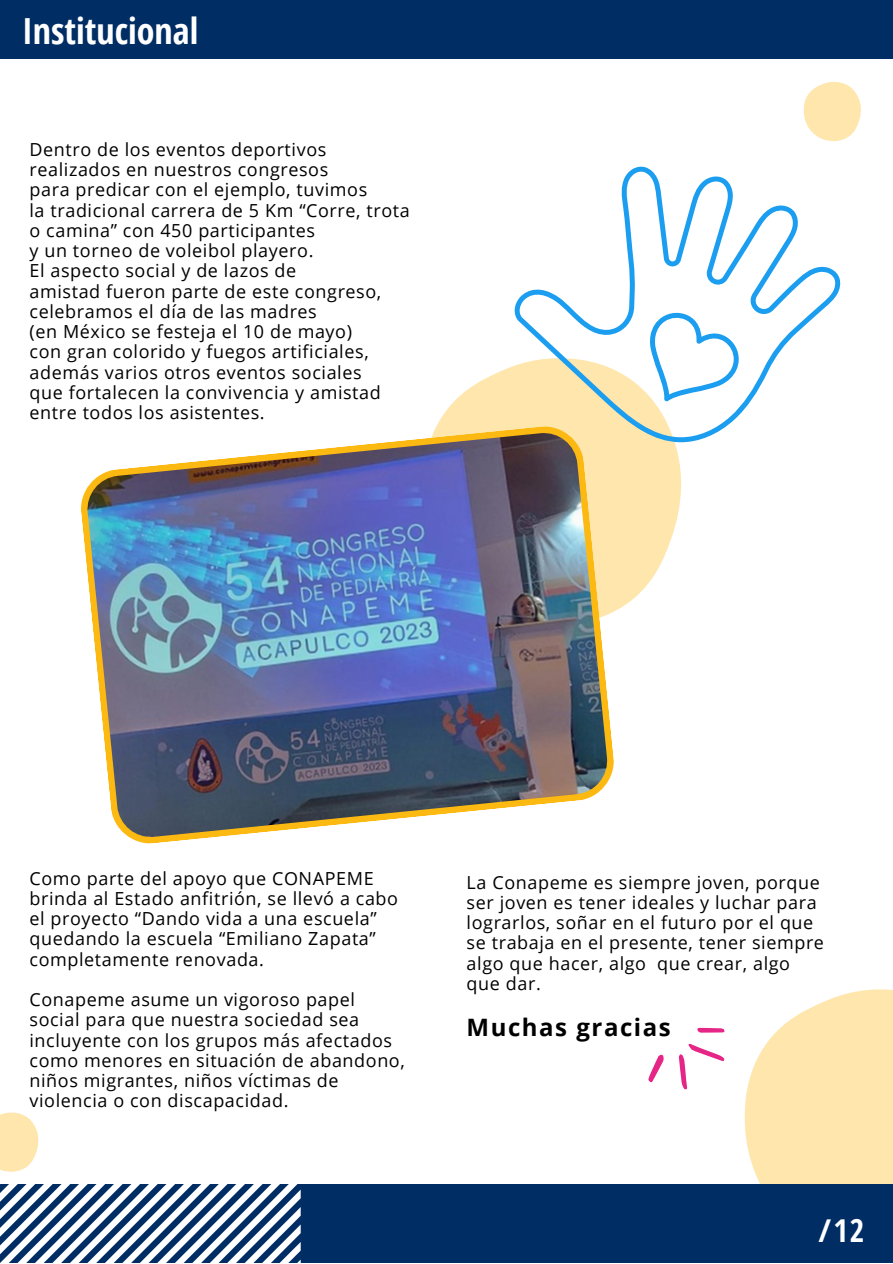
<style>
.page{position:relative;width:893px;height:1264px;background:#fff}
.page>*{position:absolute;margin:0;border:0;box-sizing:border-box;transform-origin:0 0}
.t1{font:700 36px "Open Sans Condensed";color:#fff}
.t2{font:700 31.5px "Open Sans Condensed";color:#fff}
.t3{font:700 24px "Open Sans";letter-spacing:.065em;color:#000}
.t4{font:18px/20.2px "Open Sans";letter-spacing:.035em;color:#000}
</style>
<div class="page">
<div style="left:0;top:1184px;width:892px;height:78px;background:#002e64"></div>
<svg style="left:0;top:1171px;width:301px;height:91px"></svg>
<div style="left:0;top:0;width:892px;height:58px;background:#002e64"></div>
<svg style="left:437px;top:376px;width:244px;height:235px;fill:#fee6ad"></svg>
<svg style="left:803px;top:82px;width:58px;height:31px"></svg>
<svg style="left:0;top:1112px;width:39px;height:59px"></svg>
<svg style="left:648px;top:989px;width:244px;height:195px"></svg>
<img style="left:81px;top:424px;width:534px;height:420px">
<svg style="left:490px;top:113px;width:371px;height:368px"></svg>
<p class="t1" style="left:22px;top:6px;width:178px">Institucional</p>
<p class="t4" style="left:30px;top:139px;width:300px">Dentro de los eventos deportivos realizados en nuestros congresos</p>
<p class="t4" style="left:30px;top:179px;width:339px">para predicar con el ejemplo, tuvimos</p>
<p class="t4" style="left:30px;top:199px;width:382px">la tradicional carrera de 5 Km “Corre, trota o camina” con 450 participantes</p>
<p class="t4" style="left:30px;top:240px;width:285px">y un torneo de voleibol playero.</p>
<p class="t4" style="left:30px;top:260px;width:268px">El aspecto social y de lazos de</p>
<p class="t4" style="left:30px;top:280px;width:353px">amistad fueron parte de este congreso, celebramos el día de las madres</p>
<p class="t4" style="left:30px;top:321px;width:324px">(en México se festeja el 10 de mayo)</p>
<p class="t4" style="left:30px;top:341px;width:341px">con gran colorido y fuegos artificiales, además varios otros eventos sociales</p>
<p class="t4" style="left:30px;top:381px;width:353px">que fortalecen la convivencia y amistad entre todos los asistentes.</p>
<p class="t4" style="left:30px;top:867px;width:370px">Como parte del apoyo que CONAPEME brinda al Estado anfitrión, se llevó a cabo el proyecto “Dando vida a una escuela” quedando la escuela “Emiliano Zapata” completamente renovada.</p>
<p class="t4" style="left:30px;top:988px;width:377px">Conapeme asume un vigoroso papel social para que nuestra sociedad sea incluyente con los grupos más afectados como menores en situación de abandono, niños migrantes, niños víctimas de violencia o con discapacidad.</p>
<p class="t4" style="left:466px;top:871px;width:355px">La Conapeme es siempre joven, porque</p>
<p class="t4" style="left:466px;top:891px;width:351px">ser joven es tener ideales y luchar para lograrlos, soñar en el futuro por el que</p>
<p class="t4" style="left:466px;top:932px;width:359px">se trabaja en el presente, tener siempre algo que hacer, algo que crear, algo</p>
<p class="t4" style="left:466px;top:972px;width:76px">que dar.</p>
<p class="t3" style="left:466px;top:1010px;width:205px">Muchas gracias</p>
<p class="t2" style="left:818px;top:1207px;width:47px">/12</p>
</div>
